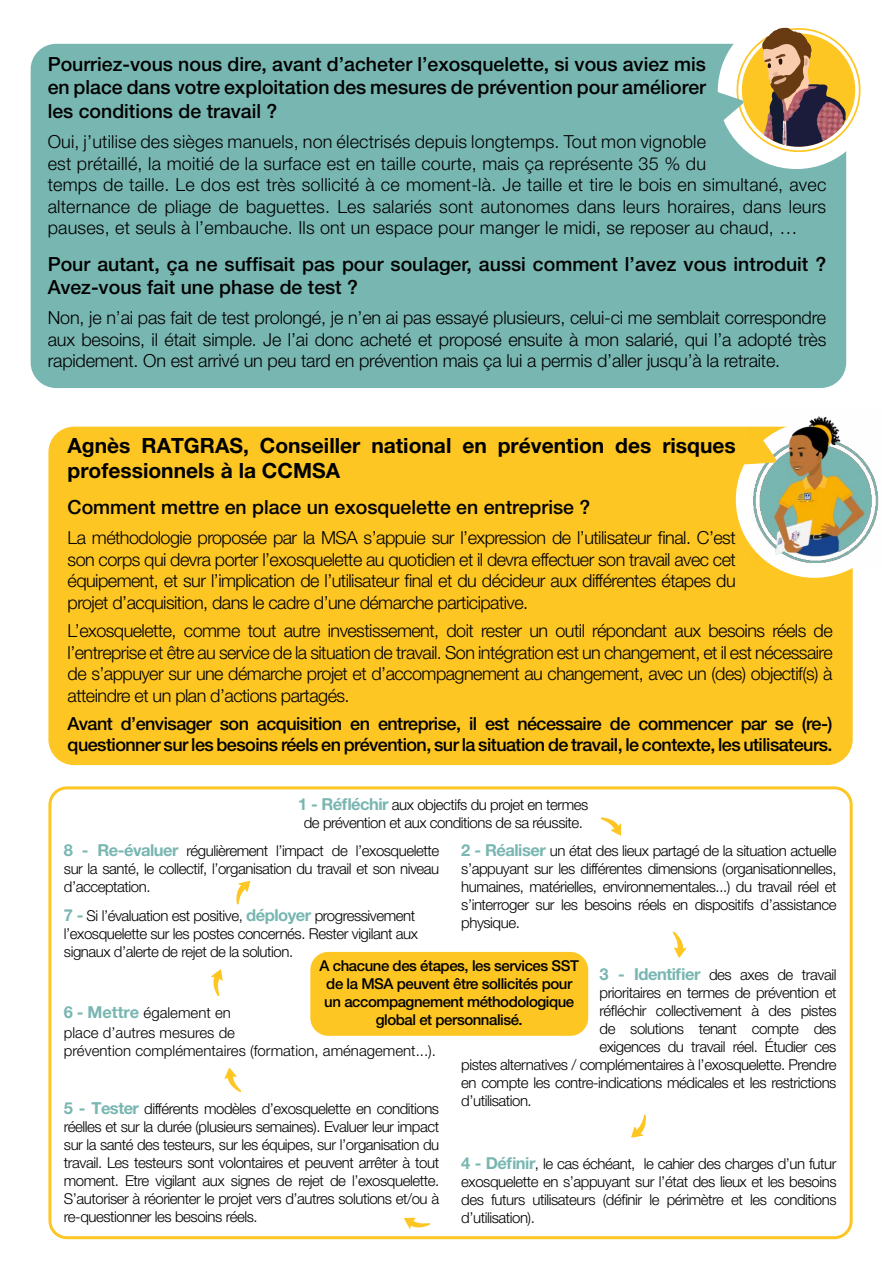
<style>
.page{position:relative;width:893px;height:1263px;background:#fff}
.page>*{position:absolute;margin:0;border:0;box-sizing:border-box;transform-origin:0 0}
.t1{font:700 21px/25.2px "Helvetica Neue LT Pro";color:#000}
.t2{font:500 19.5px/23.4px "Helvetica Neue LT Pro";color:#000;text-align:justify}
.t3{font:300 18px/21.6px "Helvetica Neue LT Pro";letter-spacing:.01em;color:#000;text-align:justify}
.t4{font:500 18px/21.6px "Helvetica Neue LT Pro";letter-spacing:-.03em;color:#000}
.t5{font:300 15px/18px "Helvetica Neue LT Pro";letter-spacing:-.03em;color:#000;text-align:justify}
.t6{font:500 15px/18px "Helvetica Neue LT Pro";letter-spacing:-.03em;color:#000;text-align:center}
.t7{font:300 15px/19.8px "Helvetica Neue LT Pro";color:#000}
.s1{font-weight:700;font-size:16.5px;color:#78b6b1}
</style>
<div class="page">
<div style="left:48px;top:427px;width:805px;height:338px;background:#fdc623;border-radius:26px"></div>
<div style="left:31px;top:44px;width:815px;height:344px;background:#78b6b1;border-radius:26px"></div>
<div style="left:736px;top:421px;width:157px;height:157px;background:#fff;border-radius:50%"></div>
<div style="left:718px;top:13px;width:157px;height:156px;background:#fff;border-radius:50%"></div>
<div style="left:310px;top:952px;width:278px;height:84px;background:#fdc623;border-radius:18px"></div>
<img style="left:750px;top:416px;width:129px;height:150px">
<svg style="left:745px;top:434px;width:32px;height:30px"></svg>
<div style="left:48px;top:786px;width:805px;height:453px;border:3px solid #fdc623;border-radius:17px"></div>
<svg style="left:711px;top:28px;width:138px;height:119px"></svg>
<svg style="left:211px;top:969px;width:12px;height:27px"></svg>
<svg style="left:224px;top:1068px;width:17px;height:24px"></svg>
<svg style="left:236px;top:881px;width:14px;height:23px"></svg>
<svg style="left:601px;top:817px;width:20px;height:19px"></svg>
<svg style="left:673px;top:931px;width:13px;height:27px"></svg>
<svg style="left:631px;top:1115px;width:15px;height:23px"></svg>
<svg style="left:404px;top:1218px;width:26px;height:11px"></svg>
<h2 class="t2" style="left:48px;top:52px;width:660px">Pourriez-vous nous dire, avant d’acheter l’exosquelette, si vous aviez mis en place dans votre exploitation des mesures de prévention pour améliorer les conditions de travail ?</h2>
<p class="t3" style="left:48px;top:130px;width:780px;text-align:left">Oui, j’utilise des sièges manuels, non électrisés depuis longtemps. Tout mon vignoble<br>est prétaillé, la moitié de la surface est en taille courte, mais ça représente 35 % du<br>temps de taille. Le dos est très sollicité à ce moment-là. Je taille et tire le bois en simultané, avec alternance de pliage de baguettes. Les salariés sont autonomes dans leurs horaires, dans leurs pauses, et seuls à l’embauche. Ils ont un espace pour manger le midi, se reposer au chaud, …</p>
<h2 class="t2" style="left:48px;top:252px;width:780px">Pour autant, ça ne suffisait pas pour soulager, aussi comment l’avez vous introduit ?<br>Avez-vous fait une phase de test ?</h2>
<p class="t3" style="left:48px;top:306px;width:780px">Non, je n’ai pas fait de test prolongé, je n’en ai pas essayé plusieurs, celui-ci me semblait correspondre aux besoins, il était simple. Je l’ai donc acheté et proposé ensuite à mon salarié, qui l’a adopté très rapidement. On est arrivé un peu tard en prévention mais ça lui a permis d’aller jusqu’à la retraite.</p>
<h1 class="t1" style="left:68px;top:432px;width:670px">Agnès RATGRAS, Conseiller national en prévention des risques professionnels à la CCMSA</h1>
<h2 class="t2" style="left:68px;top:495px;width:524px">Comment mettre en place un exosquelette en entreprise ?</h2>
<p class="t3" style="left:68px;top:527px;width:670px">La méthodologie proposée par la MSA s’appuie sur l’expression de l’utilisateur final. C’est son corps qui devra porter l’exosquelette au quotidien et il devra effectuer son travail avec cet équipement, et sur l’implication de l’utilisateur final et du décideur aux différentes étapes du projet d’acquisition, dans le cadre d’une démarche participative.</p>
<p class="t3" style="left:68px;top:619px;width:767px">L’exosquelette, comme tout autre investissement, doit rester un outil répondant aux besoins réels de l’entreprise et être au service de la situation de travail. Son intégration est un changement, et il est nécessaire de s’appuyer sur une démarche projet et d’accompagnement au changement, avec un (des) objectif(s) à atteindre et un plan d’actions partagés.</p>
<p class="t4" style="left:68px;top:712px;width:766px">Avant d’envisager son acquisition en entreprise, il est nécessaire de commencer par se (re-) questionner sur les besoins réels en prévention, sur la situation de travail, le contexte, les utilisateurs.</p>
<p class="t5" style="left:298px;top:795px;width:292px;text-align:center"><span class="s1">1 - Réfléchir</span> aux objectifs du projet en termes de prévention et aux conditions de sa réussite.</p>
<p class="t5" style="left:461px;top:841px;width:377px"><span class="s1">2 - Réaliser</span> un état des lieux partagé de la situation actuelle s’appuyant sur les différentes dimensions (organisationnelles, humaines, matérielles, environnementales...) du travail réel et s’interroger sur les besoins réels en dispositifs d’assistance physique.</p>
<p class="t5" style="left:599px;top:965px;width:238px"><span class="s1">3 - Identifier</span> des axes de travail</p>
<p class="t5" style="left:599px;top:983px;width:238px">prioritaires en termes de prévention et</p>
<p class="t5" style="left:599px;top:1001px;width:239px">réfléchir collectivement à des pistes</p>
<p class="t5" style="left:599px;top:1019px;width:239px">de solutions tenant compte des</p>
<p class="t5" style="left:599px;top:1037px;width:239px">exigences du travail réel. Étudier ces</p>
<p class="t5" style="left:461px;top:1055px;width:377px">pistes alternatives / complémentaires à l’exosquelette. Prendre</p>
<p class="t5" style="left:461px;top:1073px;width:377px">en compte les contre-indications médicales et les restrictions</p>
<p class="t5" style="left:461px;top:1091px;width:72px">d’utilisation.</p>
<p class="t5" style="left:64px;top:841px;width:377px"><span class="s1">8 - Re-évaluer</span> régulièrement l’impact de l’exosquelette sur la santé, le collectif, l’organisation du travail et son niveau d’acceptation.</p>
<p class="t5" style="left:64px;top:906px;width:356px;text-align:left"><span class="s1">7 -</span> Si l’évaluation est positive, <span class="s1">déployer</span> progressivement l’exosquelette sur les postes concernés. Rester vigilant aux signaux d’alerte de rejet de la solution.</p>
<p class="t6" style="left:320px;top:956px;width:261px">A chacune des étapes, les services SST de la MSA peuvent être sollicités pour un accompagnement méthodologique global et personnalisé.</p>
<p class="t7" style="left:64px;top:1002px;width:173px"><span class="s1">6 - Mettre</span> également en place d’autres mesures de</p>
<p class="t7" style="left:64px;top:1040px;width:374px">prévention complémentaires (formation, aménagement...).</p>
<p class="t5" style="left:64px;top:1099px;width:377px"><span class="s1">5 - Tester</span> différents modèles d’exosquelette en conditions réelles et sur la durée (plusieurs semaines). Evaluer leur impact sur la santé des testeurs, sur les équipes, sur l’organisation du travail. Les testeurs sont volontaires et peuvent arrêter à tout moment. Etre vigilant aux signes de rejet de l’exosquelette.<br>S’autoriser à réorienter le projet vers d’autres solutions et/ou à re-questionner les besoins réels.</p>
<p class="t5" style="left:461px;top:1155px;width:377px"><span class="s1">4 - Définir</span>, le cas échéant, le cahier des charges d’un futur exosquelette en s’appuyant sur l’état des lieux et les besoins des futurs utilisateurs (définir le périmètre et les conditions d’utilisation).</p>
</div>
